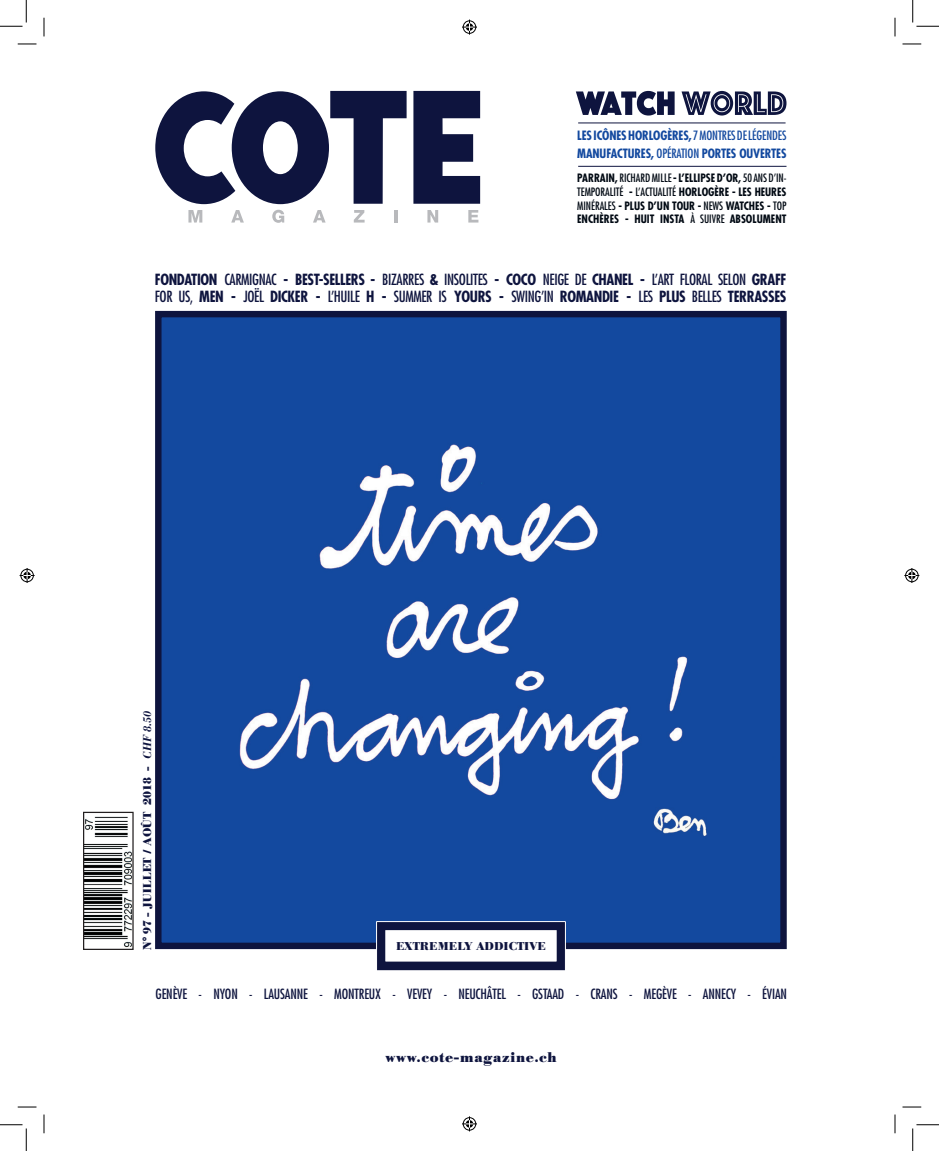
<style>
.page{position:relative;width:939px;height:1151px;background:#fff}
.page>*{position:absolute;margin:0;border:0;box-sizing:border-box;transform-origin:0 0}
.t1{font:condensed 15px/17.5px "Futura";letter-spacing:-.025em;color:#0e143e}
.t2{font:condensed 13.75px "Futura";letter-spacing:-.01em;color:#0e143e}
.t3{font:700 13.75px "Bodoni BE";letter-spacing:.055em;color:#0e143e}
.t4{font:700 condensed 12.5px/17.5px "Futura";letter-spacing:-.01em;color:#13499f}
.t5{font:700 condensed 11.25px/13.8px "Futura";color:#010913;text-align:justify}
.t6{font:700 11.25px "Bodoni BE";letter-spacing:.01em;color:#0e143e}
.t7{font:italic 500 11.25px "Bodoni BE";color:#0e143e}
.s1{font-weight:400}
.s2{font-weight:700}
</style>
<div class="page">
<div style="left:162px;top:318px;width:617px;height:624px;background:#13499f"></div>
<div style="left:155px;top:311px;width:631px;height:638px;border:6px solid #0e143e"></div>
<div style="left:376px;top:921px;width:189px;height:49px;background:#fff;border:9px solid #0e143e"></div>
<svg style="left:155px;top:91px;width:251px;height:113px"></svg>
<svg style="left:413px;top:91px;width:67px;height:113px"></svg>
<svg style="left:188px;top:210px;width:14px;height:13px"></svg>
<svg style="left:231px;top:210px;width:13px;height:13px"></svg>
<svg style="left:272px;top:210px;width:12px;height:13px"></svg>
<svg style="left:313px;top:210px;width:12px;height:13px"></svg>
<svg style="left:354px;top:210px;width:10px;height:13px"></svg>
<svg style="left:394px;top:210px;width:3px;height:13px"></svg>
<svg style="left:427px;top:210px;width:11px;height:13px"></svg>
<svg style="left:468px;top:210px;width:10px;height:13px"></svg>
<hr style="left:376px;top:921px;width:189px;height:1px;background:#fff">
<hr style="left:565px;top:922px;width:1px;height:53px;background:#fff">
<hr style="left:376px;top:921px;width:1px;height:51px;background:#fff">
<img style="left:85px;top:816px;width:47px;height:132px">
<div style="left:83px;top:812px;width:51px;height:138px;border:1px solid #231f20"></div>
<hr style="left:578px;top:166px;width:208px;height:1px;background:#0e143e">
<hr style="left:578px;top:123px;width:207px;height:1px;background:#0e143e">
<svg style="left:575px;top:91px;width:211px;height:25px"></svg>
<svg style="left:18px;top:43px;width:18px;height:2px"></svg>
<svg style="left:902px;top:43px;width:19px;height:2px"></svg>
<svg style="left:18px;top:1106px;width:18px;height:2px"></svg>
<svg style="left:902px;top:1106px;width:19px;height:2px"></svg>
<svg style="left:43px;top:18px;width:2px;height:18px"></svg>
<svg style="left:43px;top:1114px;width:2px;height:19px"></svg>
<svg style="left:894px;top:18px;width:1px;height:18px"></svg>
<svg style="left:894px;top:1114px;width:1px;height:19px"></svg>
<svg style="left:0;top:0;width:27px;height:27px"></svg>
<svg style="left:0;top:1124px;width:27px;height:27px"></svg>
<svg style="left:912px;top:0;width:26px;height:27px"></svg>
<svg style="left:912px;top:1124px;width:26px;height:27px"></svg>
<svg style="left:462px;top:20px;width:15px;height:15px"></svg>
<svg style="left:462px;top:1116px;width:15px;height:15px"></svg>
<svg style="left:20px;top:568px;width:15px;height:15px"></svg>
<svg style="left:904px;top:568px;width:15px;height:15px"></svg>
<p class="t4" style="left:577px;top:127px;width:211px">LES ICÔNES HORLOGÈRES, <span class="s1">7 MONTRES DE LÉGENDES<br></span>MANUFACTURES, <span class="s1">OPÉRATION</span> PORTES OUVERTES</p>
<p class="t5" style="left:577px;top:171px;width:211px">PARRAIN, <span class="s1">RICHARD MILLE</span> - L’ELLIPSE D’OR, <span class="s1">50 ANS D’IN-TEMPORALITÉ</span> - <span class="s1">L’ACTUALITÉ</span> HORLOGÈRE - LES HEURES <span class="s1">MINÉRALES</span> - PLUS D’UN TOUR - <span class="s1">NEWS</span> WATCHES - <span class="s1">TOP </span>ENCHÈRES - HUIT INSTA <span class="s1">À SUIVRE</span> ABSOLUMENT</p>
<p class="t1" style="left:155px;top:270px;width:633px"><span class="s2">FONDATION</span> CARMIGNAC <span class="s2">- BEST-SELLERS -</span> BIZARRES <span class="s2">&amp;</span> INSOLITES <span class="s2">- COCO</span> NEIGE DE <span class="s2">CHANEL -</span> L’ART FLORAL SELON <span class="s2">GRAFF<br></span>FOR US, <span class="s2">MEN -</span> JOËL <span class="s2">DICKER -</span> L’HUILE <span class="s2">H -</span> SUMMER IS <span class="s2">YOURS -</span> SWING’IN <span class="s2">ROMANDIE -</span> LES <span class="s2">PLUS</span> BELLES <span class="s2">TERRASSES</span></p>
<p class="t7" style="left:141px;top:759px;width:50px;rotate:-90deg">CHF 8.50</p>
<p class="t6" style="left:140px;top:950px;width:185px;rotate:-90deg">N° 97 - JUILLET / AOÛT 2018 -</p>
<p class="t6" style="left:396px;top:939px;width:151px">EXTREMELY ADDICTIVE</p>
<p class="t2" style="left:155px;top:985px;width:633px">GENÈVE - NYON - LAUSANNE - MONTREUX - VEVEY - NEUCHÂTEL - GSTAAD - CRANS - MEGÈVE - ANNECY - ÉVIAN</p>
<p class="t3" style="left:385px;top:1049px;width:173px">www.cote-magazine.ch</p>
</div>
